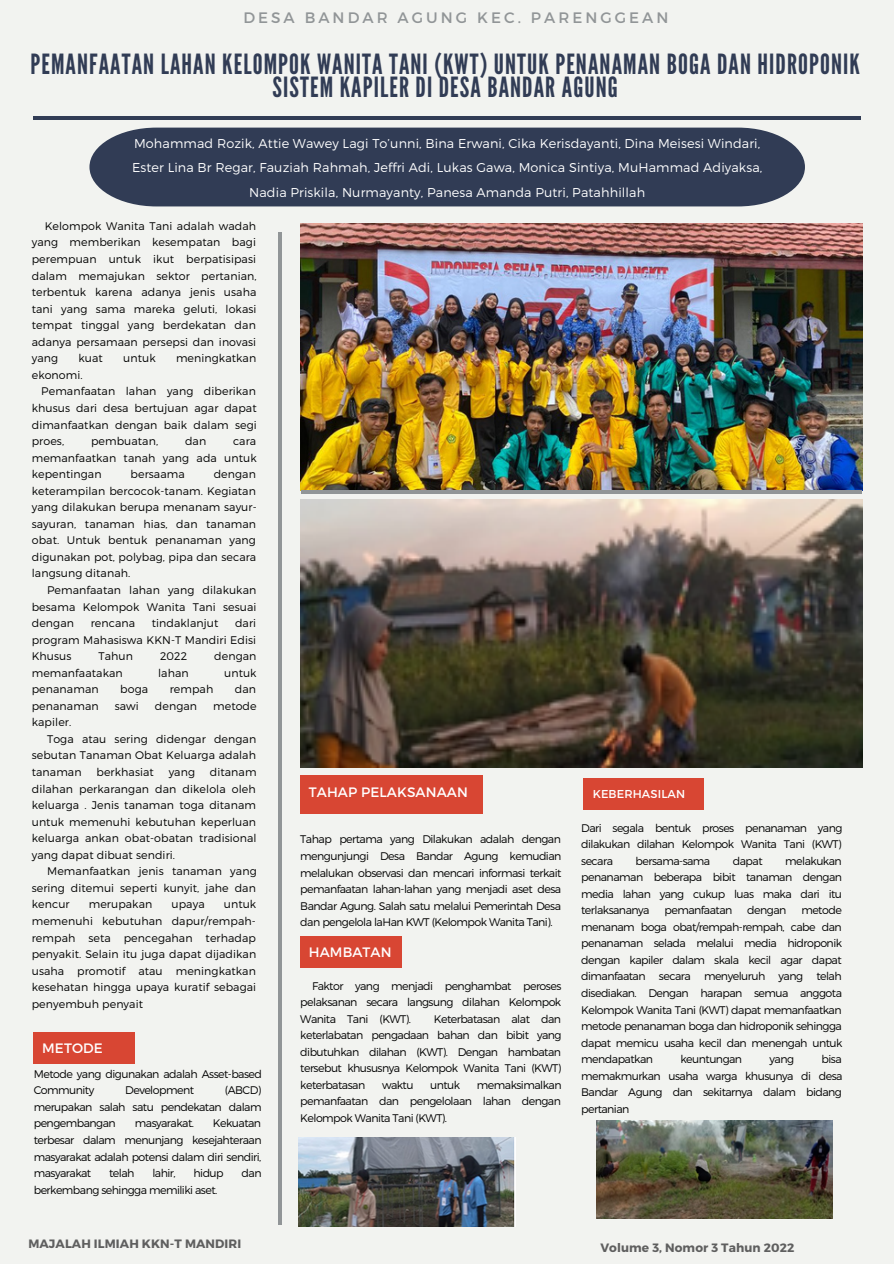
<style>
.page{position:relative;width:894px;height:1264px;background:#fff}
.page>*{position:absolute;margin:0;border:0;box-sizing:border-box;transform-origin:0 0}
.t1{font:27.75px/23.7px "League Gothic";letter-spacing:.04em;color:#313c55;text-align:center}
.t2{font:15.15px "Montserrat";letter-spacing:.2em;color:#919597}
.t3{font:13.65px "Montserrat";letter-spacing:.01em;color:#fff}
.t4{font:300 12.75px/24.5px "Montserrat";letter-spacing:.01em;color:#fff;text-align:center}
.t5{font:700 12.15px "Montserrat";letter-spacing:.01em;color:#5f5f5f}
.t6{font:11.4px "Montserrat";letter-spacing:.01em;color:#fff}
.t7{font:300 11.1px/16.5px "Montserrat";letter-spacing:.005em;color:#000;text-align:justify}
.t8{font:300 11.1px/16.5px "Montserrat";letter-spacing:-.05em;color:#000}
</style>
<div class="page">
<div style="left:0;top:0;width:893px;height:1263px;background:#f2f3f0"></div>
<hr style="left:33px;top:117px;width:827px;height:3px;background:#313c55">
<img style="left:300px;top:223px;width:562px;height:267px">
<hr style="left:278px;top:232px;width:4px;height:993px;background:#919597">
<div style="left:300px;top:935px;width:101px;height:32px;background:#d84633"></div>
<img style="left:300px;top:500px;width:562px;height:267px">
<div style="left:582px;top:778px;width:121px;height:31px;background:#d84633"></div>
<hr style="left:301px;top:490px;width:560px;height:4px;background:#919597">
<div style="left:89px;top:128px;width:715px;height:78px;background:#313c55"></div>
<div style="left:34px;top:1031px;width:101px;height:32px;background:#d84633"></div>
<div style="left:300px;top:775px;width:182px;height:38px;background:#d84633"></div>
<img style="left:299px;top:1137px;width:216px;height:89px">
<img style="left:596px;top:1120px;width:236px;height:98px">
<h2 class="t2" style="left:243px;top:8px;width:426px">DESA BANDAR AGUNG KEC. PARENGGEAN</h2>
<h1 class="t1" style="left:30px;top:53px;width:830px">PEMANFAATAN LAHAN KELOMPOK WANITA TANI (KWT) UNTUK PENANAMAN BOGA DAN HIDROPONIK<br>SISTEM KAPILER DI DESA BANDAR AGUNG</h1>
<p class="t4" style="left:132px;top:130px;width:631px">Mohammad Rozik, Attie Wawey Lagi To’unni, Bina Erwani, Cika Kerisdayanti, Dina Meisesi Windari,<br>Ester Lina Br Regar, Fauziah Rahmah, Jeffri Adi, Lukas Gawa, Monica Sintiya, MuHammad Adiyaksa,<br>Nadia Priskila, Nurmayanty, Panesa Amanda Putri, Patahhillah</p>
<p class="t7" style="left:32px;top:217px;width:226px;text-indent:13px">Kelompok Wanita Tani adalah wadah yang memberikan kesempatan bagi perempuan untuk ikut berpatisipasi dalam memajukan sektor pertanian, terbentuk karena adanya jenis usaha tani yang sama mareka geluti, lokasi tempat tinggal yang berdekatan dan adanya persamaan persepsi dan inovasi yang</p>
<p class="t7" style="left:78px;top:349px;width:26px">kuat</p>
<p class="t7" style="left:123px;top:349px;width:34px">untuk</p>
<p class="t7" style="left:176px;top:349px;width:82px">meningkatkan</p>
<p class="t7" style="left:32px;top:366px;width:52px">ekonomi.</p>
<p class="t7" style="left:41px;top:382px;width:216px">Pemanfaatan lahan yang diberikan</p>
<p class="t7" style="left:32px;top:399px;width:226px">khusus dari desa bertujuan agar dapat</p>
<p class="t7" style="left:32px;top:416px;width:226px">dimanfaatkan dengan baik dalam segi</p>
<p class="t7" style="left:32px;top:432px;width:34px">proes,</p>
<p class="t7" style="left:91px;top:432px;width:69px">pembuatan,</p>
<p class="t7" style="left:185px;top:432px;width:23px">dan</p>
<p class="t7" style="left:32px;top:432px;width:226px;text-indent:201px">cara memanfaatkan tanah yang ada untuk kepentingan</p>
<p class="t7" style="left:32px;top:465px;width:226px;text-indent:182px">dengan keterampilan bercocok-tanam. Kegiatan yang dilakukan berupa menanam sayur&shy;sayuran, tanaman hias, dan tanaman obat. Untuk bentuk penanaman yang digunakan pot, polybag, pipa dan secara langsung ditanah.</p>
<p class="t7" style="left:32px;top:581px;width:226px;text-indent:15px">Pemanfaatan lahan yang dilakukan besama Kelompok Wanita Tani sesuai dengan</p>
<p class="t7" style="left:130px;top:465px;width:56px">bersaama</p>
<p class="t7" style="left:32px;top:614px;width:226px;text-indent:203px">dari program Mahasiswa KKN-T Mandiri Edisi Khusus</p>
<p class="t7" style="left:91px;top:614px;width:46px">rencana</p>
<p class="t7" style="left:152px;top:614px;width:68px">tindaklanjut</p>
<p class="t7" style="left:98px;top:647px;width:36px">Tahun</p>
<p class="t7" style="left:160px;top:647px;width:28px">2022</p>
<p class="t7" style="left:214px;top:647px;width:44px">dengan</p>
<p class="t7" style="left:32px;top:664px;width:92px">memanfaatakan</p>
<p class="t7" style="left:158px;top:664px;width:32px">lahan</p>
<p class="t7" style="left:224px;top:664px;width:34px">untuk</p>
<p class="t7" style="left:32px;top:680px;width:68px">penanaman</p>
<p class="t7" style="left:120px;top:680px;width:29px">boga</p>
<p class="t7" style="left:170px;top:680px;width:45px">rempah</p>
<p class="t7" style="left:235px;top:680px;width:23px">dan</p>
<p class="t7" style="left:32px;top:697px;width:68px">penanaman</p>
<p class="t7" style="left:115px;top:697px;width:26px">sawi</p>
<p class="t7" style="left:155px;top:697px;width:44px">dengan</p>
<p class="t7" style="left:213px;top:697px;width:45px">metode</p>
<p class="t7" style="left:32px;top:713px;width:41px">kapiler.</p>
<p class="t7" style="left:47px;top:730px;width:210px">Toga atau sering didengar dengan</p>
<p class="t7" style="left:32px;top:746px;width:226px">sebutan Tanaman Obat Keluarga adalah</p>
<p class="t7" style="left:32px;top:763px;width:51px">tanaman</p>
<p class="t7" style="left:96px;top:763px;width:59px">berkhasiat</p>
<p class="t7" style="left:169px;top:763px;width:28px">yang</p>
<p class="t7" style="left:32px;top:763px;width:226px;text-indent:178px">ditanam dilahan perkarangan dan dikelola oleh keluarga . Jenis tanaman toga ditanam untuk memenuhi kebutuhan keperluan keluarga ankan obat-obatan tradisional yang dapat dibuat sendiri.</p>
<p class="t7" style="left:32px;top:862px;width:226px;text-indent:15px">Memanfaatkan jenis tanaman yang sering ditemui seperti kunyit, jahe dan kencur</p>
<p class="t7" style="left:32px;top:895px;width:226px;text-indent:192px">untuk memenuhi kebutuhan dapur/rempah&shy;rempah seta pencegahan terhadap penyakit. Selain itu juga dapat dijadikan usaha promotif atau meningkatkan kesehatan hingga upaya kuratif sebagai penyembuh penyait</p>
<p class="t7" style="left:89px;top:895px;width:65px">merupakan</p>
<p class="t7" style="left:171px;top:895px;width:35px">upaya</p>
<p class="t3" style="left:42px;top:1039px;width:62px">METODE</p>
<p class="t8" style="left:34px;top:1065px;width:230px">Metode yang digunakan adalah Asset-based<br>Community</p>
<p class="t7" style="left:34px;top:1081px;width:229px;text-indent:191px">(ABCD) merupakan salah satu pendekatan dalam pengembangan</p>
<p class="t8" style="left:125px;top:1081px;width:70px">Development</p>
<p class="t7" style="left:34px;top:1114px;width:229px;text-indent:179px">Kekuatan terbesar dalam menunjang kesejahteraan masyarakat adalah potensi dalam diri sendiri, masyarakat</p>
<p class="t8" style="left:135px;top:1114px;width:61px">masyarakat.</p>
<p class="t7" style="left:109px;top:1164px;width:27px">telah</p>
<p class="t7" style="left:152px;top:1164px;width:25px">lahir,</p>
<p class="t7" style="left:193px;top:1164px;width:32px">hidup</p>
<p class="t7" style="left:241px;top:1164px;width:22px">dan</p>
<p class="t8" style="left:34px;top:1180px;width:185px">berkembang sehingga memiliki aset.</p>
<p class="t5" style="left:28px;top:1235px;width:214px">MAJALAH ILMIAH KKN-T MANDIRI</p>
<p class="t3" style="left:309px;top:783px;width:161px">TAHAP PELAKSANAAN</p>
<p class="t7" style="left:300px;top:830px;width:262px">Tahap pertama yang Dilakukan adalah dengan mengunjungi Desa Bandar Agung kemudian melalukan observasi dan mencari informasi terkait pemanfaatan lahan-lahan yang menjadi aset desa Bandar Agung. Salah satu melalui Pemerintah Desa dan pengelola laHan KWT (Kelompok Wanita Tani).</p>
<p class="t3" style="left:309px;top:943px;width:84px">HAMBATAN</p>
<p class="t7" style="left:300px;top:976px;width:262px;text-indent:12px">Faktor yang menjadi penghambat peroses pelaksanan secara langsung dilahan Kelompok Wanita Tani (KWT).</p>
<p class="t7" style="left:300px;top:1009px;width:263px;text-indent:133px">Keterbatasan alat dan keterlabatan pengadaan bahan dan bibit yang dibutuhkan dilahan (KWT). Dengan hambatan tersebut khususnya Kelompok Wanita Tani (KWT) keterbatasan</p>
<p class="t7" style="left:300px;top:1076px;width:263px;text-indent:176px">memaksimalkan pemanfaatan dan pengelolaan lahan dengan Kelompok Wanita Tani (KWT).</p>
<p class="t7" style="left:382px;top:1076px;width:33px">waktu</p>
<p class="t7" style="left:430px;top:1076px;width:32px">untuk</p>
<p class="t6" style="left:592px;top:786px;width:94px">KEBERHASILAN</p>
<p class="t7" style="left:581px;top:818px;width:263px">Dari segala bentuk proses penanaman yang dilakukan dilahan Kelompok Wanita Tani (KWT) secara</p>
<p class="t7" style="left:581px;top:851px;width:262px;text-indent:204px">melakukan penanaman beberapa bibit tanaman dengan media lahan yang cukup luas maka dari itu terlaksananya</p>
<p class="t8" style="left:635px;top:851px;width:76px">bersama-sama</p>
<p class="t7" style="left:732px;top:851px;width:31px">dapat</p>
<p class="t8" style="left:664px;top:901px;width:69px">pemanfaatan</p>
<p class="t7" style="left:747px;top:901px;width:41px">dengan</p>
<p class="t7" style="left:581px;top:901px;width:263px;text-indent:220px">metode menanam boga obat/rempah-rempah, cabe dan penanaman selada melalui media hidroponik dengan kapiler dalam skala kecil agar dapat dimanfaatan secara menyeluruh yang telah disediakan. Dengan harapan semua anggota Kelompok Wanita Tani (KWT) dapat memanfaatkan metode penanaman boga dan hidroponik sehingga dapat memicu usaha kecil dan menengah untuk mendapatkan</p>
<p class="t7" style="left:581px;top:1050px;width:263px;text-indent:240px">bisa memakmurkan usaha warga khusunya di desa Bandar Agung dan sekitarnya dalam bidang pertanian</p>
<p class="t8" style="left:680px;top:1050px;width:63px">keuntungan</p>
<p class="t7" style="left:769px;top:1050px;width:26px">yang</p>
<p class="t5" style="left:600px;top:1239px;width:195px">Volume 3, Nomor 3 Tahun 2022</p>
</div>
